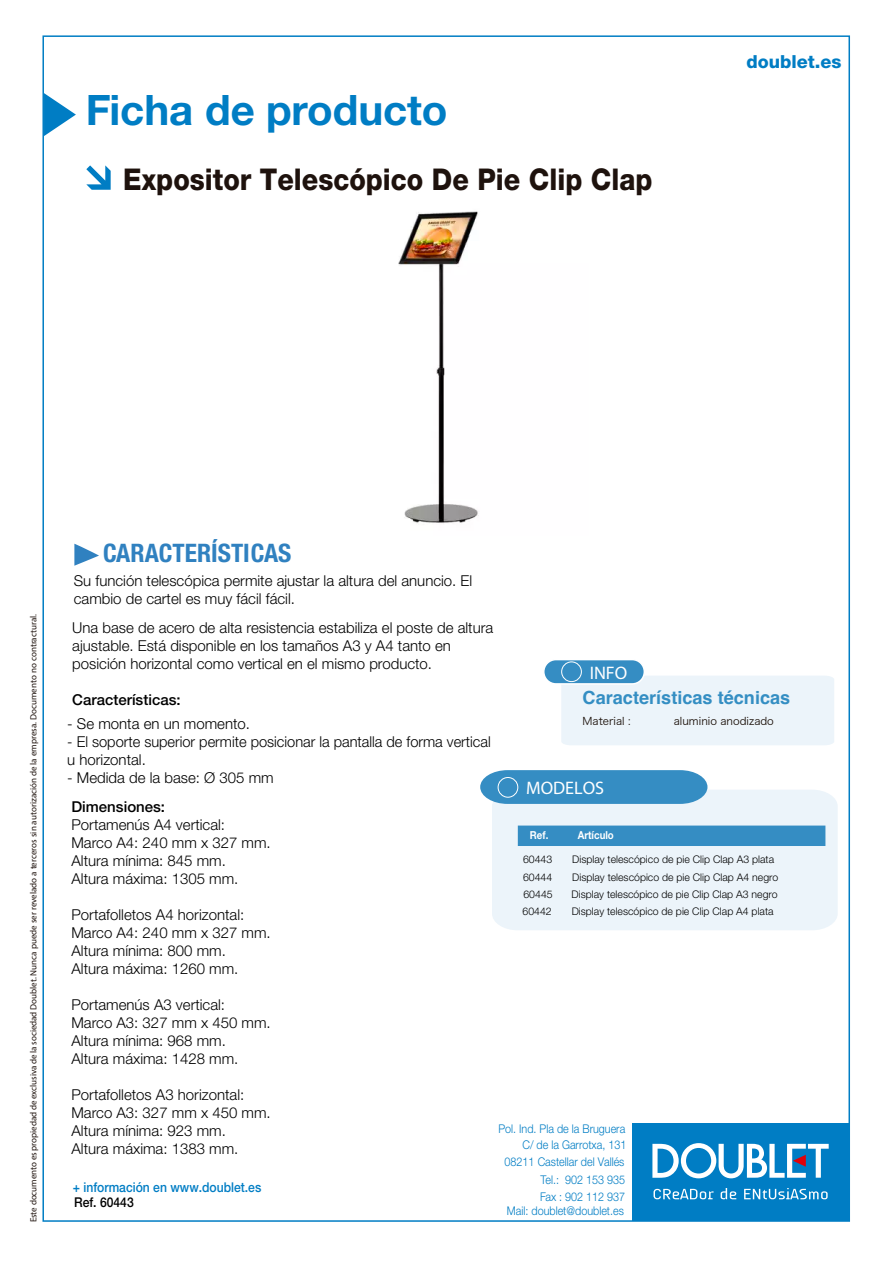
<style>
.page{position:relative;width:893px;height:1263px;background:#fff}
.page>*{position:absolute;margin:0;border:0;box-sizing:border-box;transform-origin:0 0}
.t1{font:700 42px "Helvetica Neue LT Std";letter-spacing:-.005em;color:#007dc4}
.t2{font:800 30px "Helvetica Neue LT Std";color:#1e120d;scale:.9 1}
.t3{font:700 condensed 25.5px "Helvetica Neue";color:#3081c0}
.t4{font:700 18.15px "Helvetica";color:#348ec3}
.t5{font:18.15px "Myriad Pro";color:#fff}
.t6{font:800 18px "Helvetica Neue LT Std";color:#007dc4}
.t7{font:300 15px/18px "Helvetica Neue LT Std";color:#000}
.t8{font:500 15px "Helvetica Neue LT Std";color:#000}
.t9{font:500 13.5px "Helvetica Neue LT Std";color:#007dc4;scale:.9 1}
.t10{font:500 13.5px "Helvetica Neue LT Std";color:#000;scale:.9 1}
.t11{font:300 12px/17.2px "Helvetica Neue LT Std";color:#007dc4;text-align:justify;scale:.9 1}
.t12{font:700 10.95px "Helvetica Neue LT Std";color:#fff;scale:.88 1}
.t13{font:10.65px "Hira Kaku Pro N W3";color:#1d120b}
.t14{font:300 10.5px "Helvetica Neue LT Std";color:#000}
.t15{font:9px "Myriad Pro";color:#1e120d}
</style>
<div class="page">
<svg style="left:45px;top:94px;width:31px;height:42px"></svg>
<svg style="left:86px;top:165px;width:25px;height:25px"></svg>
<div style="left:632px;top:1123px;width:217px;height:98px;background:#007dc4"></div>
<svg style="left:652px;top:1143px;width:177px;height:35px"></svg>
<svg style="left:653px;top:1189px;width:61px;height:10px"></svg>
<svg style="left:721px;top:1188px;width:15px;height:11px"></svg>
<svg style="left:744px;top:1188px;width:84px;height:11px"></svg>
<div style="left:561px;top:676px;width:273px;height:69px;background:#ecf4fa"></div>
<div style="left:544px;top:660px;width:100px;height:24px;background:#358dc3;border-radius:12px"></div>
<div style="left:543px;top:659px;width:102px;height:26px;border:2px solid #fff;border-radius:12px"></div>
<div style="left:561px;top:661px;width:21px;height:21px;border:1px solid #fff;border-radius:50%"></div>
<svg style="left:74px;top:544px;width:25px;height:22px"></svg>
<div style="left:492px;top:790px;width:346px;height:140px;background:#ecf4fa"></div>
<svg style="left:480px;top:770px;width:227px;height:34px;background:#4193c6"></svg>
<div style="left:498px;top:777px;width:20px;height:20px;background:#358dc3;border-radius:50%"></div>
<div style="left:498px;top:777px;width:20px;height:20px;border:1px solid #fff;border-radius:50%"></div>
<div style="left:518px;top:825px;width:307px;height:21px;background:#358dc3"></div>
<img style="left:398px;top:211px;width:81px;height:313px">
<h1 class="t1" style="left:86px;top:84px;width:363px">Ficha de producto</h1>
<h2 class="t2" style="left:123px;top:161px;width:589px">Expositor Telescópico De Pie Clip Clap</h2>
<p class="t6" style="left:746px;top:51px;width:97px">doublet.es</p>
<p class="t15" style="left:28px;top:1222px;width:610px;rotate:-90deg">Este documento es propiedad de exclusiva de la sociedad Doublet. Nunca puede ser revelado a terceros sin autorización de la empresa. Documento no contractural.</p>
<h3 class="t3" style="left:103px;top:538px;width:190px">CARACTERÍSTICAS</h3>
<p class="t7" style="left:74px;top:572px;width:400px">Su función telescópica permite ajustar la altura del anuncio. El cambio de cartel es muy fácil fácil.</p>
<p class="t7" style="left:72px;top:618px;width:423px">Una base de acero de alta resistencia estabiliza el poste de altura ajustable. Está disponible en los tamaños A3 y A4 tanto en posición horizontal como vertical en el mismo producto.</p>
<p class="t8" style="left:72px;top:690px;width:110px">Características:</p>
<p class="t7" style="left:67px;top:715px;width:184px">- Se monta en un momento.</p>
<p class="t7" style="left:67px;top:733px;width:425px">- El soporte superior permite posicionar la pantalla de forma vertical u horizontal.</p>
<p class="t7" style="left:67px;top:769px;width:208px">- Medida de la base: Ø 305 mm</p>
<p class="t8" style="left:71px;top:798px;width:95px">Dimensiones:</p>
<p class="t7" style="left:71px;top:815px;width:201px">Portamenús A4 vertical:<br>Marco A4: 240 mm x 327 mm.<br>Altura mínima: 845 mm.<br>Altura máxima: 1305 mm.</p>
<p class="t7" style="left:71px;top:905px;width:201px">Portafolletos A4 horizontal:<br>Marco A4: 240 mm x 327 mm.<br>Altura mínima: 800 mm.<br>Altura máxima: 1260 mm.</p>
<p class="t7" style="left:71px;top:995px;width:201px">Portamenús A3 vertical:<br>Marco A3: 327 mm x 450 mm.<br>Altura mínima: 968 mm.<br>Altura máxima: 1428 mm.</p>
<p class="t7" style="left:71px;top:1085px;width:201px">Portafolletos A3 horizontal:<br>Marco A3: 327 mm x 450 mm.<br>Altura mínima: 923 mm.<br>Altura máxima: 1383 mm.</p>
<p class="t5" style="left:590px;top:661px;width:39px">INFO</p>
<p class="t4" style="left:583px;top:687px;width:209px">Características técnicas</p>
<p class="t13" style="left:583px;top:712px;width:50px">Material :</p>
<p class="t13" style="left:674px;top:712px;width:102px">aluminio anodizado</p>
<p class="t5" style="left:526px;top:777px;width:80px">MODELOS</p>
<p class="t12" style="left:530px;top:828px;width:23px">Ref.</p>
<p class="t12" style="left:578px;top:828px;width:43px">Artículo</p>
<p class="t14" style="left:523px;top:853px;width:31px">60443</p>
<p class="t14" style="left:572px;top:853px;width:203px">Display telescópico de pie Clip Clap A3 plata</p>
<p class="t14" style="left:523px;top:871px;width:31px">60444</p>
<p class="t14" style="left:572px;top:871px;width:207px">Display telescópico de pie Clip Clap A4 negro</p>
<p class="t14" style="left:523px;top:888px;width:31px">60445</p>
<p class="t14" style="left:572px;top:888px;width:207px">Display telescópico de pie Clip Clap A3 negro</p>
<p class="t14" style="left:523px;top:904px;width:31px">60442</p>
<p class="t14" style="left:572px;top:904px;width:203px">Display telescópico de pie Clip Clap A4 plata</p>
<p class="t11" style="left:498px;top:1119px;width:142px">Pol. Ind. Pla de la Bruguera</p>
<p class="t11" style="left:540px;top:1153px;width:96px;text-indent:-35px">08211 Castellar del Vallés Tel.: 902 153 935<br>Fax : 902 112 937</p>
<p class="t11" style="left:507px;top:1202px;width:132px">Mail: doublet@doublet.es</p>
<p class="t11" style="left:522px;top:1136px;width:117px">C/ de la Garrotxa, 131</p>
<p class="t9" style="left:73px;top:1179px;width:211px">+ información en www.doublet.es</p>
<p class="t10" style="left:74px;top:1194px;width:68px">Ref. 60443</p>
</div>
